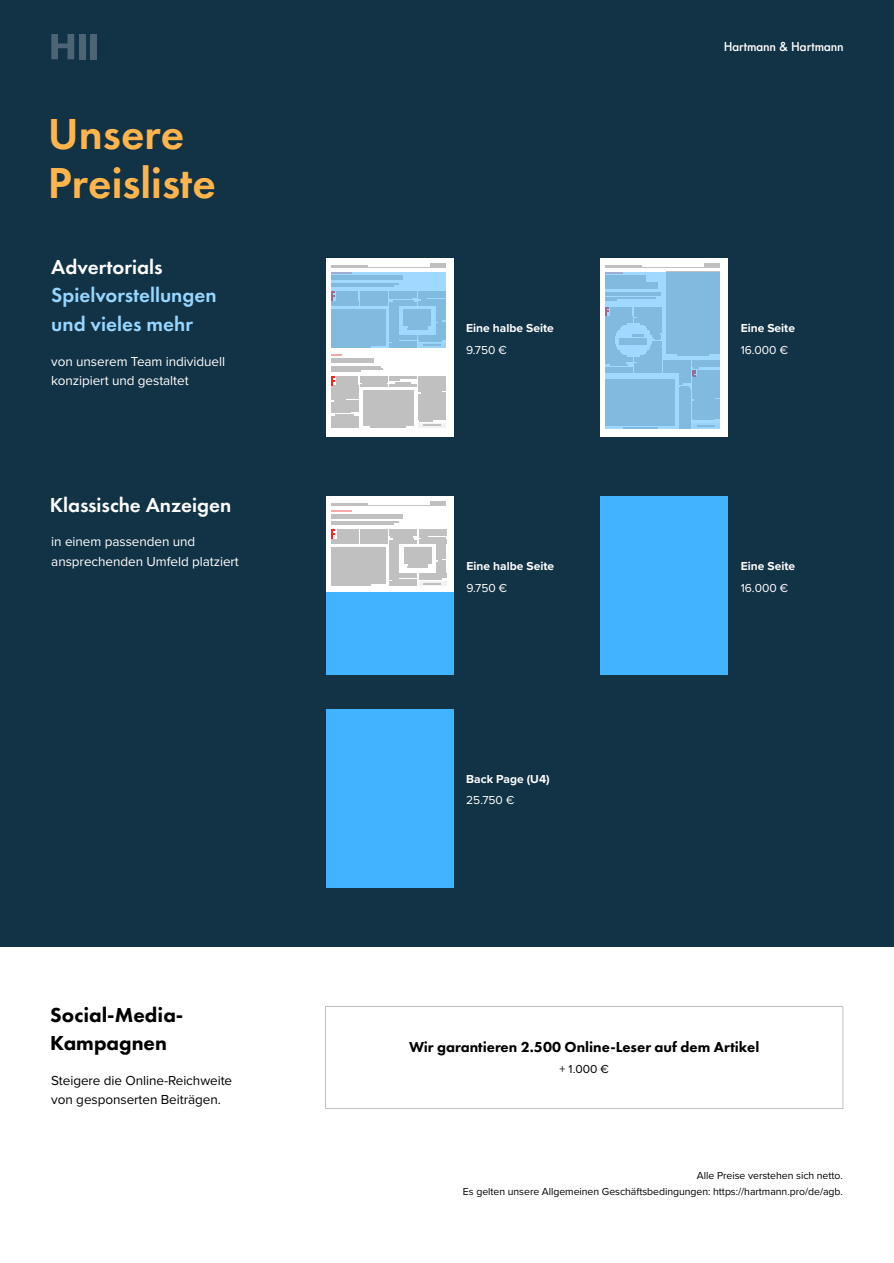
<style>
.page{position:relative;width:894px;height:1263px;background:#fff}
.page>*{position:absolute;margin:0;border:0;box-sizing:border-box;transform-origin:0 0}
.t1{font:600 45px/49.5px "Futura PT";color:#ffb44c}
.t2{font:600 21px/28.5px "Futura PT";color:#97d6ff}
.t3{font:600 21px "Futura PT";color:#fff}
.t4{font:800 21px/28.5px "Futura PT";color:#000}
.t5{font:800 15px "Futura PT";color:#000}
.t6{font:13.5px/19.5px "Proxima Nova";letter-spacing:-.005em;color:#fff}
.t7{font:13.5px/19.5px "Proxima Nova";letter-spacing:-.005em;color:#000}
.t8{font:700 12px "Proxima Nova";color:#fff}
.t9{font:12px "Proxima Nova";color:#fff}
.t10{font:500 12px "Futura";letter-spacing:-.02em;color:#fff}
.t11{font:12px "Proxima Nova";color:#000}
.t12{font:10.5px/15.8px "Proxima Nova";letter-spacing:-.005em;color:#000;text-align:right}
</style>
<div class="page">
<div style="left:325px;top:1006px;width:518px;height:103px;border:1px solid #c0c0c0"></div>
<div style="left:0;top:0;width:893px;height:947px;background:#123246"></div>
<div style="left:600px;top:258px;width:127px;height:179px;background:#fff"></div>
<hr style="left:703px;top:263px;width:16px;height:3px;background:#c0c0c0">
<hr style="left:605px;top:265px;width:36px;height:1px;background:#c0c0c0">
<hr style="left:605px;top:267px;width:114px;height:1px;background:#c0c0c0">
<div style="left:605px;top:272px;width:114px;height:156px;background:#42b4ff;opacity:.5"></div>
<div style="left:326px;top:258px;width:128px;height:179px;background:#fff"></div>
<hr style="left:370px;top:426px;width:36px;height:2px;background:#c0c0c0">
<div style="left:418px;top:423px;width:27px;height:5px;background:#f2f2f2"></div>
<hr style="left:331px;top:426px;width:27px;height:2px;background:#c0c0c0">
<div style="left:331px;top:358px;width:43px;height:5px;background:#c0c0c0"></div>
<hr style="left:331px;top:366px;width:49px;height:2px;background:#c0c0c0">
<hr style="left:331px;top:368px;width:51px;height:2px;background:#c0c0c0">
<hr style="left:331px;top:370px;width:29px;height:2px;background:#c0c0c0">
<svg style="left:331px;top:376px;width:114px;height:50px"></svg>
<div style="left:331px;top:272px;width:114px;height:76px;background:#42b4ff;opacity:.5"></div>
<hr style="left:430px;top:263px;width:15px;height:3px;background:#c0c0c0">
<hr style="left:331px;top:265px;width:36px;height:1px;background:#c0c0c0">
<hr style="left:331px;top:267px;width:114px;height:1px;background:#c0c0c0">
<div style="left:326px;top:709px;width:128px;height:178px;background:#42b4ff"></div>
<div style="left:600px;top:497px;width:127px;height:178px;background:#42b4ff"></div>
<div style="left:326px;top:497px;width:128px;height:178px;background:#fff"></div>
<div style="left:326px;top:593px;width:128px;height:82px;background:#42b4ff"></div>
<hr style="left:331px;top:521px;width:67px;height:2px;background:#c0c0c0">
<hr style="left:331px;top:524px;width:63px;height:1px;background:#c0c0c0">
<hr style="left:331px;top:510px;width:21px;height:2px;background:#faa7a7">
<hr style="left:331px;top:514px;width:71px;height:4px;background:#c0c0c0">
<svg style="left:331px;top:530px;width:115px;height:56px"></svg>
<div style="left:404px;top:547px;width:27px;height:17px;background:#c0c0c0"></div>
<hr style="left:430px;top:501px;width:16px;height:4px;background:#c0c0c0">
<hr style="left:331px;top:503px;width:36px;height:2px;background:#c0c0c0">
<hr style="left:331px;top:505px;width:115px;height:1px;background:#c0c0c0">
<div style="left:79px;top:34px;width:7px;height:25px;background:#4c6473"></div>
<div style="left:90px;top:34px;width:7px;height:25px;background:#4c6473"></div>
<svg style="left:51px;top:34px;width:23px;height:25px"></svg>
<h1 class="t1" style="left:48px;top:112px;width:169px">Unsere<br>Preisliste</h1>
<h2 class="t3" style="left:51px;top:258px;width:113px">Advertorials</h2>
<h2 class="t2" style="left:51px;top:282px;width:167px">Spielvorstellungen und vieles mehr</h2>
<p class="t6" style="left:51px;top:352px;width:175px">von unserem Team individuell konzipiert und gestaltet</p>
<h2 class="t3" style="left:50px;top:496px;width:183px">Klassische Anzeigen</h2>
<p class="t6" style="left:51px;top:532px;width:189px">in einem passenden und ansprechenden Umfeld platziert</p>
<h2 class="t4" style="left:50px;top:1002px;width:134px">Social-Media-<br>Kampagnen</h2>
<p class="t7" style="left:51px;top:1071px;width:182px">Steigere die Online-Reichweite von gesponserten Beiträgen.</p>
<p class="t8" style="left:466px;top:323px;width:89px">Eine halbe Seite</p>
<p class="t9" style="left:466px;top:344px;width:42px">9.750 €</p>
<p class="t8" style="left:466px;top:560px;width:89px">Eine halbe Seite</p>
<p class="t9" style="left:466px;top:582px;width:42px">9.750 €</p>
<p class="t8" style="left:466px;top:773px;width:85px">Back Page (U4)</p>
<p class="t9" style="left:466px;top:795px;width:50px">25.750 €</p>
<p class="t10" style="left:723px;top:41px;width:121px">Hartmann &amp; Hartmann</p>
<p class="t8" style="left:740px;top:323px;width:56px">Eine Seite</p>
<p class="t9" style="left:740px;top:344px;width:49px">16.000 €</p>
<p class="t8" style="left:740px;top:561px;width:56px">Eine Seite</p>
<p class="t9" style="left:740px;top:583px;width:49px">16.000 €</p>
<h3 class="t5" style="left:409px;top:1041px;width:351px">Wir garantieren 2.500 Online-Leser auf dem Artikel</h3>
<p class="t11" style="left:559px;top:1064px;width:51px">+ 1.000 €</p>
<p class="t12" style="left:463px;top:1168px;width:381px">Alle Preise verstehen sich netto.<br>Es gelten unsere Allgemeinen Geschäftsbedingungen: https://hartmann.pro/de/agb.</p>
</div>
